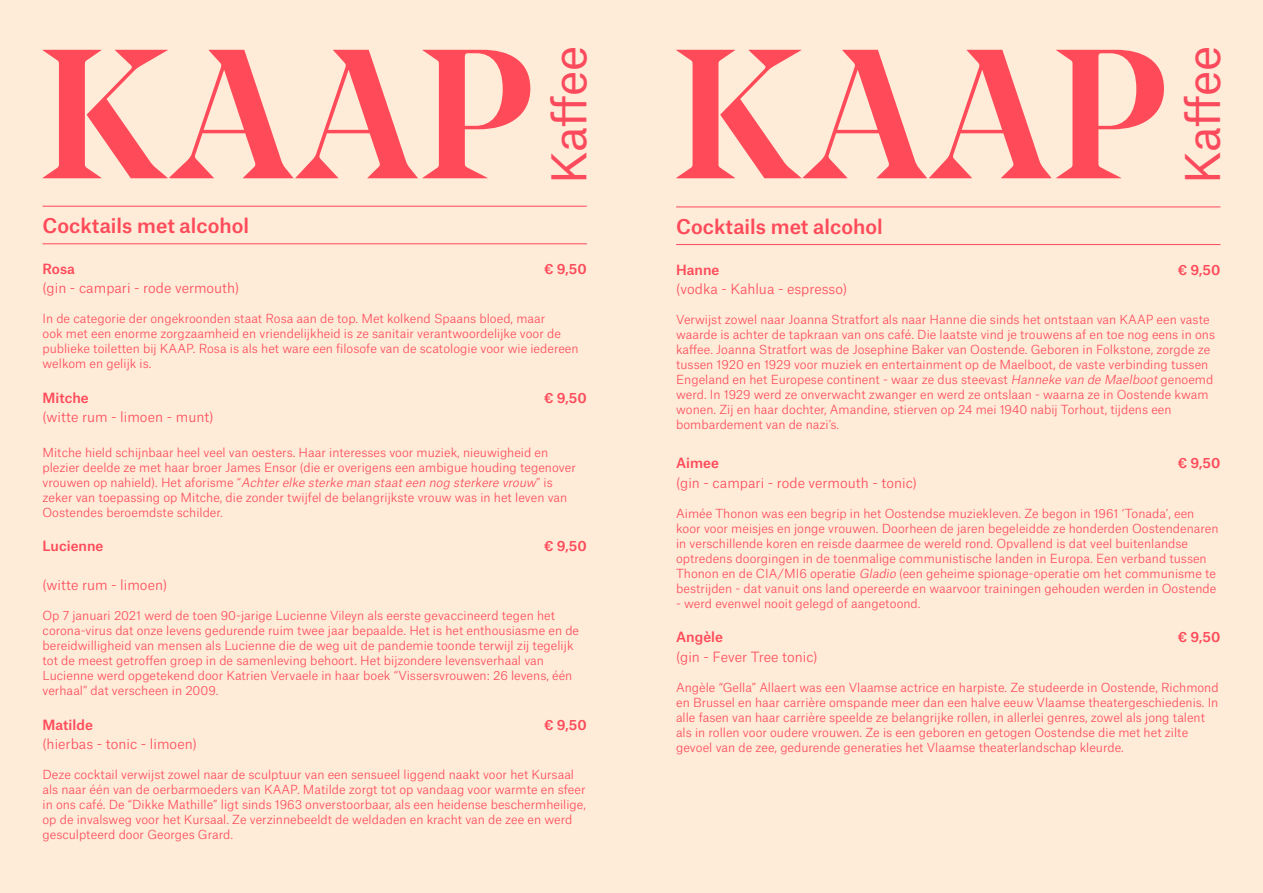
<style>
.page{position:relative;width:1263px;height:893px;background:#feebd8}
.page>*{position:absolute;margin:0;border:0;box-sizing:border-box;transform-origin:0 0}
.t1{font:45.75px "Atlas Grotesk";letter-spacing:-.01em;color:#fc4a5d}
.t2{font:500 19.5px "Atlas Grotesk";color:#ff4a59}
.t3{font:300 13.5px "Atlas Grotesk";color:#ff4a59}
.t4{font:500 13.5px "Atlas Grotesk";color:#ff4a59}
.t5{font:300 12px/15px "Atlas Grotesk";color:#ff4a59}
.s1{font-style:italic}
</style>
<div class="page">
<svg style="left:43px;top:50px;width:487px;height:128px"></svg>
<hr style="left:43px;top:243px;width:544px;height:1px;background:#fc4a5d">
<hr style="left:43px;top:206px;width:544px;height:1px;background:#fc4a5d">
<svg style="left:676px;top:50px;width:488px;height:128px"></svg>
<hr style="left:676px;top:244px;width:544px;height:1px;background:#fc4a5d">
<hr style="left:676px;top:207px;width:544px;height:1px;background:#fc4a5d">
<h1 class="t1" style="left:532px;top:184px;width:139px;rotate:-90deg">Kaffee</h1>
<h2 class="t2" style="left:43px;top:210px;width:208px">Cocktails met alcohol</h2>
<p class="t4" style="left:43px;top:258px;width:34px">Rosa</p>
<p class="t4" style="left:544px;top:258px;width:44px">€ 9,50</p>
<p class="t3" style="left:43px;top:278px;width:198px">(gin - campari - rode vermouth)</p>
<p class="t5" style="left:43px;top:310px;width:538px">In de categorie der ongekroonden staat Rosa aan de top. Met kolkend Spaans bloed, maar<br>ook met een enorme zorgzaamheid en vriendelijkheid is ze sanitair verantwoordelijke voor de publieke toiletten bij KAAP. Rosa is als het ware een filosofe van de scatologie voor wie iedereen welkom en gelijk is.</p>
<p class="t4" style="left:43px;top:387px;width:48px">Mitche</p>
<p class="t4" style="left:544px;top:387px;width:44px">€ 9,50</p>
<p class="t3" style="left:43px;top:407px;width:173px">(witte rum - limoen - munt)</p>
<p class="t5" style="left:43px;top:444px;width:535px">Mitche hield schijnbaar heel veel van oesters. Haar interesses voor muziek, nieuwigheid en plezier deelde ze met haar broer James Ensor (die er overigens een ambigue houding tegenover v ro u we n o p n a h i e l d ) . H et afo r i s m e “<span class="s1">Achterelke sterke man staateen nog sterkere vrouw</span>” i s zeker van toepassing op Mitche, die zonder twijfel de belangrijkste vrouw was in het leven van Oostendes beroemdste schilder.</p>
<p class="t4" style="left:43px;top:535px;width:62px">Lucienne</p>
<p class="t4" style="left:544px;top:535px;width:44px">€ 9,50</p>
<p class="t3" style="left:43px;top:575px;width:126px">(witte rum - limoen)</p>
<p class="t5" style="left:43px;top:607px;width:538px">Op 7 januari 2021 werd de toen 90-jarige Lucienne Vileyn als eerste gevaccineerd tegen het corona-virus dat onze levens gedurende ruim twee jaar bepaalde. Het is het enthousiasme en de bereidwilligheid van mensen als Lucienne die de weg uit de pandemie toonde terwijl zij tegelijk tot de meest getroffen groep in de samenleving behoort. Het bijzondere levensverhaal van Lucienne werd opgetekend door Katrien Vervaele in haar boek “Vissersvrouwen: 26 levens, één verhaal” dat verscheen in 2009.</p>
<p class="t4" style="left:43px;top:714px;width:52px">Matilde</p>
<p class="t4" style="left:544px;top:714px;width:44px">€ 9,50</p>
<p class="t3" style="left:43px;top:734px;width:156px">(hierbas - tonic - limoen)</p>
<p class="t5" style="left:43px;top:766px;width:545px">Deze cocktail verwijst zowel naar de sculptuur van een sensueel liggend naakt voor het Kursaal als naar één van de oerbarmoeders van KAAP. Matilde zorgt tot op vandaag voor warmte en sfeer in ons café. De “Dikke Mathille” ligt sinds 1963 onverstoorbaar, als een heidense beschermheilige, op de invalsweg voor het Kursaal. Ze verzinnebeeldt de weldaden en kracht van de zee en werd gesculpteerd door Georges Grard.</p>
<h1 class="t1" style="left:1166px;top:184px;width:139px;rotate:-90deg">Kaffee</h1>
<h2 class="t2" style="left:676px;top:211px;width:208px">Cocktails met alcohol</h2>
<p class="t4" style="left:676px;top:258px;width:45px">Hanne</p>
<p class="t4" style="left:1178px;top:258px;width:44px">€ 9,50</p>
<p class="t3" style="left:676px;top:278px;width:172px">(vodka - Kahlua - espresso)</p>
<p class="t5" style="left:676px;top:311px;width:540px">Verwijst zowel naar Joanna Stratfort als naar Hanne die sinds het ontstaan van KAAP een vaste waarde is achter de tapkraan van ons café. Die laatste vind je trouwens af en toe nog eens in ons kaffee. Joanna Stratfort was de Josephine Baker van Oostende. Geboren in Folkstone, zorgde ze tussen 1920 en 1929 voor muziek en entertainment op de Maelboot, de vaste verbinding tussen Engeland en het Europese continent - waar ze dus steevast <span class="s1">Hanneke van de Maelboot</span>genoemd werd. In 1929 werd ze onverwacht zwanger en werd ze ontslaan - waarna ze in Oostende kwam wonen. Zij en haar dochter, Amandine, stierven op 24 mei 1940 nabij Torhout, tijdens een bombardement van de nazi’s.</p>
<p class="t4" style="left:676px;top:452px;width:44px">Aimee</p>
<p class="t4" style="left:1178px;top:452px;width:44px">€ 9,50</p>
<p class="t3" style="left:676px;top:472px;width:242px">(gin - campari - rode vermouth - tonic)</p>
<p class="t5" style="left:676px;top:504px;width:544px">Aimée Thonon was een begrip in het Oostendse muziekleven. Ze begon in 1961 ‘Tonada’, een koor voor meisjes en jonge vrouwen. Doorheen de jaren begeleidde ze honderden Oostendenaren in verschillende koren en reisde daarmee de wereld rond. Opvallend is dat veel buitenlandse optredens doorgingen in de toenmalige communistische landen in Europa. Een verband tussen Thonon en de CIA/MI6 operatie <span class="s1">Gladio</span> (een geheime spionage-operatie om het communisme te bestrijden - dat vanuit ons land opereerde en waarvoor trainingen gehouden werden in Oostende</p>
<p class="t5" style="left:676px;top:594px;width:246px">- werd evenwel nooit gelegd of aangetoond.</p>
<p class="t4" style="left:676px;top:626px;width:48px">Angèle</p>
<p class="t4" style="left:1178px;top:626px;width:44px">€ 9,50</p>
<p class="t3" style="left:676px;top:646px;width:143px">(gin - Fever Tree tonic)</p>
<p class="t5" style="left:676px;top:678px;width:544px">Angèle “Gella” Allaert was een Vlaamse actrice en harpiste. Ze studeerde in Oostende, Richmond en Brussel en haar carrière omspande meer dan een halve eeuw Vlaamse theatergeschiedenis. In alle fasen van haar carrière speelde ze belangrijke rollen, in allerlei genres, zowel als jong talent als in rollen voor oudere vrouwen. Ze is een geboren en getogen Oostendse die met het zilte gevoel van de zee, gedurende generaties het Vlaamse theaterlandschap kleurde.</p>
</div>
